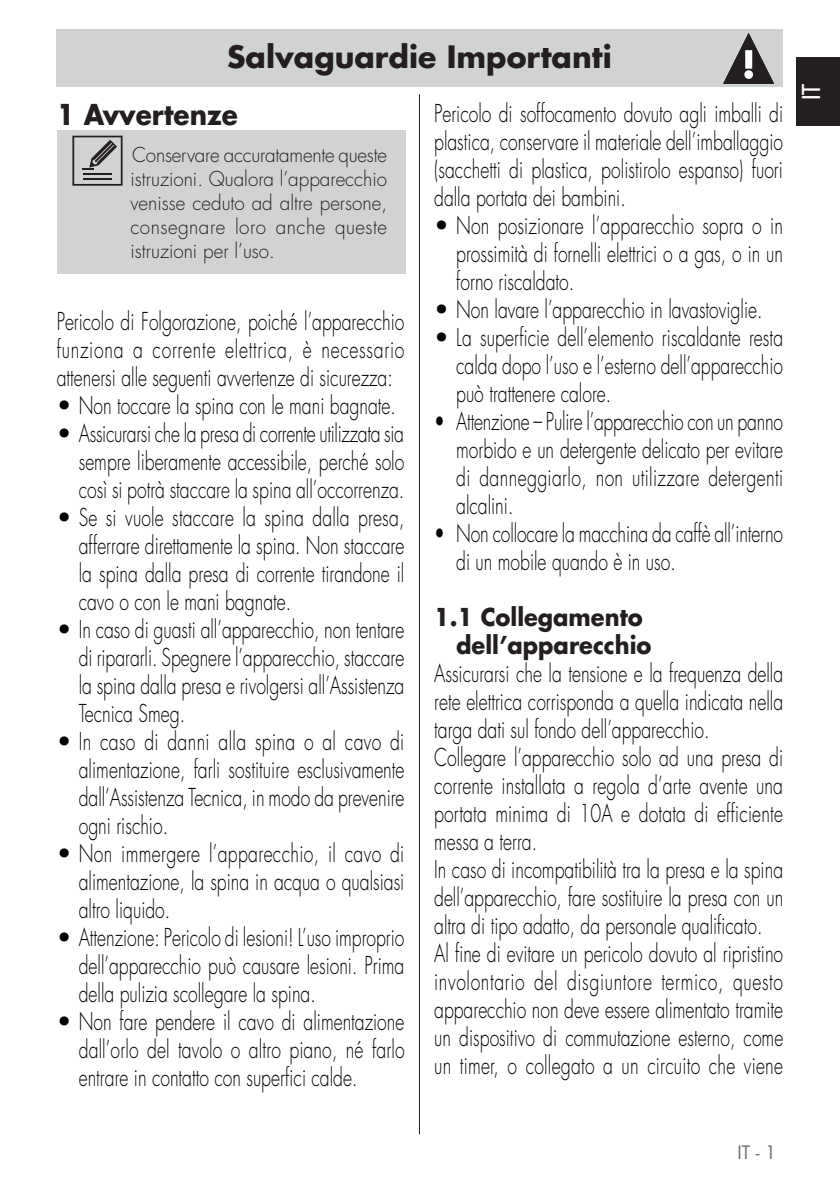
<style>
.page{position:relative;width:840px;height:1191px;background:#fff}
.page>*{position:absolute;margin:0;border:0;box-sizing:border-box;transform-origin:0 0}
.Testo{font:700 30px "Futura Std";color:#231f20}
.testo_tab{font:700 28px "Futura Std";color:#231f20;scale:.94 1}
.testo_tab-2{font:300 24px/28px "Futura Std";color:#000;text-align:justify}
.testo_tab-3{font:300 24px/28px "Futura Std";color:#000;text-align:justify;scale:.73 1}
.testo_tab-4{font:700 24px/28px "Futura Std";color:#231f20;scale:.94 1}
.t1{font:500 24px "Futura Std";color:#fff}
.testo_tab-5{font:300 20px/24px "Futura Std";letter-spacing:.025em;color:#231f20;text-align:justify;scale:.94 1}
.t2{font:18px "Futura Std";color:#6c6d70}
</style>
<div class="page">
<hr style="left:419px;top:94px;width:1px;height:1040px;background:#231f20">
<div style="left:57px;top:29px;width:725px;height:58px;background:#d1d2d4"></div>
<div style="left:795px;top:58px;width:44px;height:68px;background:#231f20"></div>
<div style="left:57px;top:130px;width:348px;height:143px;background:#d1d2d4"></div>
<svg style="left:72px;top:136px;width:50px;height:50px"></svg>
<svg style="left:723px;top:33px;width:50px;height:51px"></svg>
<p class="Testo" style="left:227px;top:36px;width:386px">Salvaguardie Importanti</p>
<p class="testo_tab" style="left:57px;top:96px;width:194px">1 Avvertenze</p>
<p class="testo_tab-5" style="left:130px;top:143px;width:274px">Conservare accuratamente queste istruzioni. Qualora l’apparecchio venisse ceduto ad altre persone, consegnare loro anche queste istruzioni per l’uso.</p>
<p class="testo_tab-3" style="left:57px;top:307px;width:477px">Pericolo di Folgorazione, poiché l’apparecchio funziona a corrente elettrica, è necessario attenersi alle seguenti avvertenze di sicurezza:</p>
<p class="testo_tab-2" style="left:57px;top:391px;width:340px">• Non toccare la spina con le mani bagnate.</p>
<p class="testo_tab-2" style="left:79px;top:419px;width:327px;text-indent:-22px">• Assicurarsi che la presa di corrente utilizzata sia sempre liberamente accessibile, perché solo così si potrà staccare la spina all’occorrenza.</p>
<p class="testo_tab-2" style="left:79px;top:503px;width:327px;text-indent:-22px">• Se si vuole staccare la spina dalla presa, afferrare direttamente la spina. Non staccare la spina dalla presa di corrente tirandone il cavo o con le mani bagnate.</p>
<p class="testo_tab-2" style="left:79px;top:615px;width:327px;text-indent:-22px">• In caso di guasti all’apparecchio, non tentare di ripararli. Spegnere l’apparecchio, staccare la spina dalla presa e rivolgersi all’Assistenza Tecnica Smeg.</p>
<p class="testo_tab-2" style="left:79px;top:727px;width:327px;text-indent:-22px">• In caso di danni alla spina o al cavo di alimentazione, farli sostituire esclusivamente dall’Assistenza Tecnica, in modo da prevenire ogni rischio.</p>
<p class="testo_tab-2" style="left:79px;top:839px;width:327px;text-indent:-22px">• Non immergere l’apparecchio, il cavo di alimentazione, la spina in acqua o qualsiasi altro liquido.</p>
<p class="testo_tab-2" style="left:79px;top:923px;width:327px;text-indent:-22px">• Attenzione: Pericolo di lesioni! L’uso improprio dell’apparecchio può causare lesioni. Prima della pulizia scollegare la spina.</p>
<p class="testo_tab-2" style="left:79px;top:1007px;width:327px;text-indent:-22px">• Non fare pendere il cavo di alimentazione dall’orlo del tavolo o altro piano, né farlo entrare in contatto con superfici calde.</p>
<p class="testo_tab-3" style="left:434px;top:100px;width:479px">Pericolo di soffocamento dovuto agli imballi di plastica, conservare il materiale dell’imballaggio (sacchetti di plastica, polistirolo espanso) fuori dalla portata dei bambini.</p>
<p class="testo_tab-2" style="left:456px;top:212px;width:328px;text-indent:-22px">• Non posizionare l’apparecchio sopra o in prossimità di fornelli elettrici o a gas, o in un forno riscaldato.</p>
<p class="testo_tab-2" style="left:434px;top:296px;width:329px">• Non lavare l’apparecchio in lavastoviglie.</p>
<p class="testo_tab-2" style="left:456px;top:324px;width:328px;text-indent:-22px">• La superficie dell’elemento riscaldante resta calda dopo l’uso e l’esterno dell’apparecchio può trattenere calore.</p>
<p class="testo_tab-3" style="left:456px;top:408px;width:449px;text-indent:-22px">• Attenzione – Pulire l’apparecchio con un panno morbido e un detergente delicato per evitare di danneggiarlo, non utilizzare detergenti alcalini.</p>
<p class="testo_tab-3" style="left:456px;top:520px;width:449px;text-indent:-22px">• Non collocare la macchina da caffè all’interno di un mobile quando è in uso.</p>
<p class="testo_tab-4" style="left:456px;top:603px;width:209px;text-indent:-22px">1.1 Collegamento dell’apparecchio</p>
<p class="testo_tab-3" style="left:434px;top:660px;width:479px">Assicurarsi che la tensione e la frequenza della rete elettrica corrisponda a quella indicata nella targa dati sul fondo dell’apparecchio.</p>
<p class="testo_tab-3" style="left:434px;top:744px;width:479px">Collegare l’apparecchio solo ad una presa di corrente installata a regola d’arte avente una portata minima di 10A e dotata di efficiente messa a terra.</p>
<p class="testo_tab-3" style="left:434px;top:856px;width:479px">In caso di incompatibilità tra la presa e la spina dell’apparecchio, fare sostituire la presa con un altra di tipo adatto, da personale qualificato.</p>
<p class="testo_tab-3" style="left:434px;top:940px;width:479px">Al fine di evitare un pericolo dovuto al ripristino involontario del disgiuntore termico, questo apparecchio non deve essere alimentato tramite un dispositivo di commutazione esterno, come un timer, o collegato a un circuito che viene</p>
<p class="t1" style="left:795px;top:100px;width:18px;rotate:-90deg">IT</p>
<p class="t2" style="left:737px;top:1140px;width:40px">IT - 1</p>
</div>
